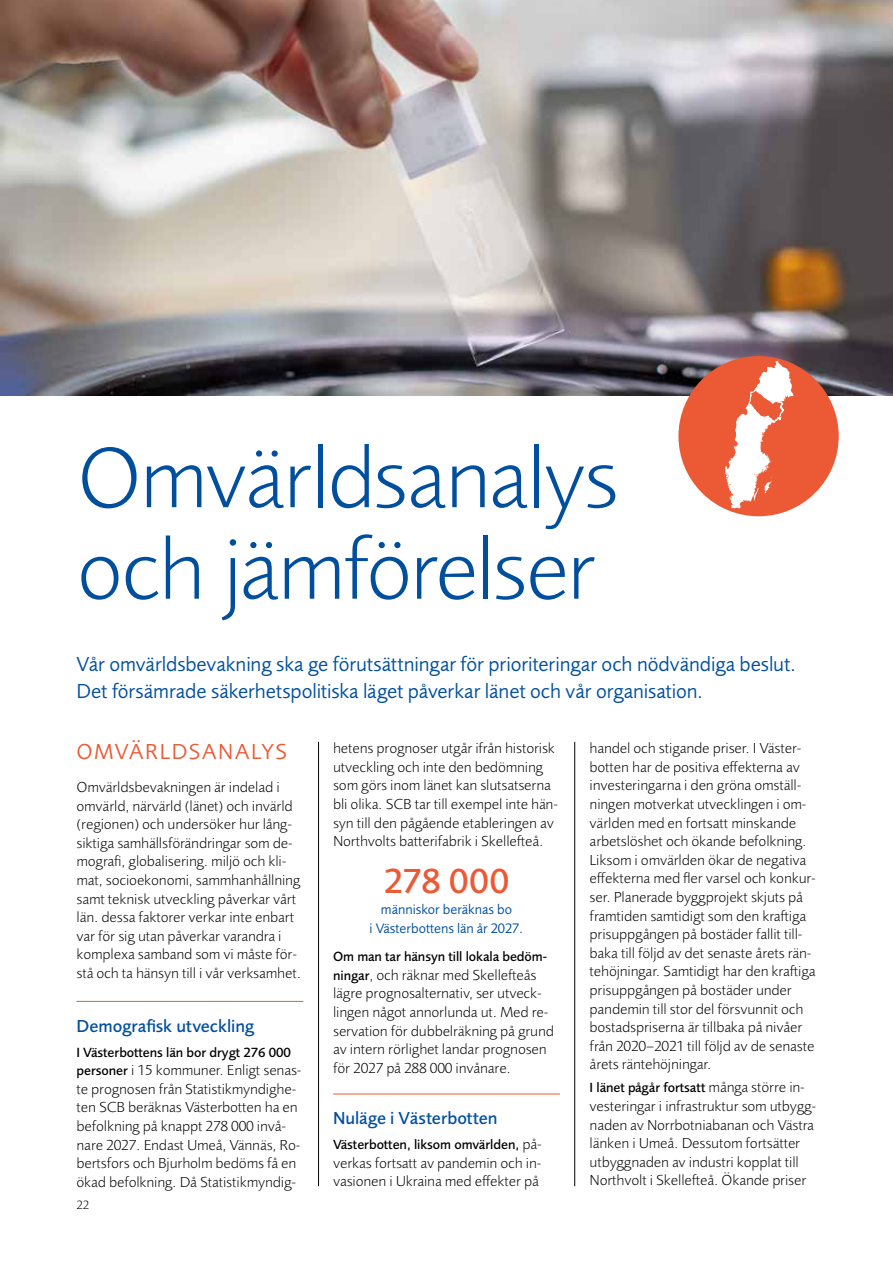
<style>
.page{position:relative;width:893px;height:1263px;background:#fff}
.page>*{position:absolute;margin:0;border:0;box-sizing:border-box;transform-origin:0 0}
.t1{font:300 88.5px/91.5px "Foundry Sans OT2";letter-spacing:-.02em;color:#004f9f}
.t2{font:500 36px "Foundry Sans OT2";letter-spacing:.01em;color:#eb5a35}
.t3{font:22.5px "Foundry Sans OT2";letter-spacing:.07em;color:#eb5a35}
.t4{font:21px/27px "Foundry Sans OT2";letter-spacing:-.005em;color:#004f9f}
.t5{font:500 18px "Foundry Sans OT2";color:#004f9f}
.t6{font:300 15px/18.6px "Foundry Sans OT2";color:#000}
.t7{font:14.25px/18.6px "Foundry Sans OT2";color:#004f9f;text-align:center}
.t8{font:500 13.8px "Foundry Sans OT2";letter-spacing:-.005em;color:#000}
.t9{font:300 12.45px "Foundry Sans OT2";color:#000}
.s1{font-weight:500;font-size:13.8px}
.s2{font-weight:300;font-size:15px}
</style>
<div class="page">
<img style="left:0;top:0;width:893px;height:396px">
<div style="left:678px;top:356px;width:161px;height:160px;background:#eb5a35;border-radius:50%"></div>
<svg style="left:724px;top:360px;width:70px;height:149px"></svg>
<hr style="left:333px;top:1093px;width:227px;height:1px;background:#eb5a35">
<hr style="left:77px;top:1001px;width:226px;height:1px;background:#eb5a35">
<hr style="left:574px;top:742px;width:1px;height:444px;background:#000">
<hr style="left:318px;top:742px;width:1px;height:444px;background:#000">
<h1 class="t1" style="left:77px;top:426px;width:543px">Omvärldsanalys och jämförelser</h1>
<h3 class="t4" style="left:77px;top:649px;width:721px">Vår omvärldsbevakning ska ge förutsättningar för prioriteringar och nödvändiga beslut.<br>Det försämrade säkerhetspolitiska läget påverkar länet och vår organisation.</h3>
<h3 class="t3" style="left:77px;top:735px;width:212px">OMVÄRLDSANALYS</h3>
<p class="t6" style="left:77px;top:777px;width:226px">Omvärldsbevakningen är indelad i omvärld, närvärld (länet) och invärld (regionen) och undersöker hur lång&shy;siktiga samhällsförändringar som de&shy;mografi, globalisering. miljö och kli&shy;mat, socioekonomi, sammhanhållning samt teknisk utveckling påverkar vårt län. dessa faktorer verkar inte enbart var för sig utan påverkar varandra i komplexa samband som vi måste för&shy;stå och ta hänsyn till i vår verksamhet.</p>
<p class="t5" style="left:77px;top:1012px;width:179px">Demografisk utveckling</p>
<p class="t8" style="left:77px;top:1041px;width:216px">I Västerbottens län bor drygt 276 000</p>
<p class="t6" style="left:77px;top:1060px;width:226px"><span class="s1">personer</span> i 15 kommuner. Enligt senas&shy;te prognosen från Statistikmyndighe&shy;ten SCB beräknas Västerbotten ha en befolkning på knappt 278 000 invå&shy;nare 2027. Endast Umeå, Vännäs, Ro&shy;bertsfors och Bjurholm bedöms få en ökad befolkning. Då Statistikmyndig-</p>
<p class="t9" style="left:77px;top:1195px;width:14px">22</p>
<p class="t6" style="left:333px;top:738px;width:226px">hetens prognoser utgår ifrån historisk utveckling och inte den bedömning som görs inom länet kan slutsatserna bli olika. SCB tar till exempel inte hän&shy;syn till den pågående etableringen av Northvolts batterifabrik i Skellefteå.</p>
<h2 class="t2" style="left:384px;top:854px;width:127px">278 000</h2>
<p class="t7" style="left:370px;top:899px;width:155px">människor beräknas bo<br>i Västerbottens län år 2027.</p>
<p class="t8" style="left:333px;top:946px;width:216px">Om man tar hänsyn till lokala bedöm-</p>
<p class="t6" style="left:333px;top:964px;width:222px"><span class="s1">ningar</span>, och räknar med Skellefteås lägre prognosalternativ, ser utveck&shy;lingen något annorlunda ut. Med re&shy;servation för dubbelräkning på grund av intern rörlighet landar prognosen för 2027 på 288 000 invånare.</p>
<p class="t5" style="left:333px;top:1105px;width:166px">Nuläge i Västerbotten</p>
<p class="t8" style="left:333px;top:1134px;width:210px">Västerbotten, liksom omvärlden, <span class="s2">på-</span></p>
<p class="t6" style="left:333px;top:1152px;width:210px">verkas fortsatt av pandemin och in&shy;vasionen i Ukraina med effekter på</p>
<p class="t6" style="left:590px;top:738px;width:228px">handel och stigande priser. I Väster&shy;botten har de positiva effekterna av investeringarna i den gröna omställ&shy;ningen motverkat utvecklingen i om&shy;världen med en fortsatt minskande arbetslöshet och ökande befolkning.<br>Liksom i omvärlden ökar de negativa effekterna med fler varsel och konkur&shy;ser. Planerade byggprojekt skjuts på framtiden samtidigt som den kraftiga prisuppgången på bostäder fallit till&shy;baka till följd av det senaste årets rän&shy;tehöjningar. Samtidigt har den kraftiga prisuppgången på bostäder under pandemin till stor del försvunnit och bostadspriserna är tillbaka på nivåer från 2020–2021 till följd av de senaste årets räntehöjningar.</p>
<p class="t8" style="left:590px;top:1077px;width:217px">I länet pågår fortsatt <span class="s2">många större in-</span></p>
<p class="t6" style="left:590px;top:1095px;width:228px">vesteringar i infrastruktur som utbygg&shy;naden av Norrbotniabanan och Västra länken i Umeå. Dessutom fortsätter utbyggnaden av industri kopplat till Northvolt i Skellefteå. Ökande priser</p>
</div>
